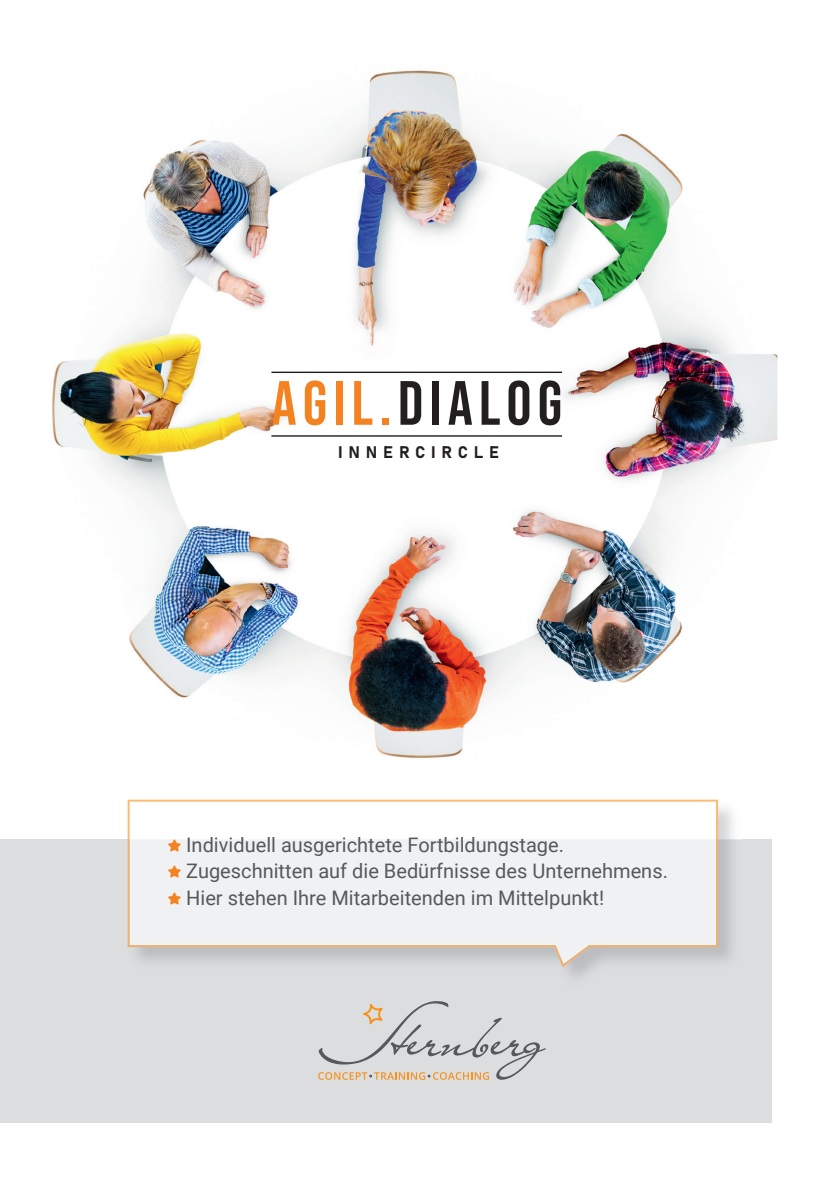
<style>
.page{position:relative;width:840px;height:1191px;background:#fff}
.page>*{position:absolute;margin:0;border:0;box-sizing:border-box;transform-origin:0 0}
.t1{font:62.4px "Bebas Neue";letter-spacing:.1em;color:#231f20}
.t2{font:20px "Roboto";color:#57585a}
.t3{font:16.6px "Bahnschrift";letter-spacing:.35em;color:#231f20}
.s1{color:#f58220}
</style>
<div class="page">
<div style="left:0;top:839px;width:771px;height:284px;background:#dcdddf"></div>
<svg style="left:318px;top:1001px;width:227px;height:78px"></svg>
<img style="left:52px;top:70px;width:726px;height:688px">
<hr style="left:271px;top:371px;width:290px;height:2px;background:#231f20">
<hr style="left:271px;top:435px;width:290px;height:2px;background:#231f20">
<img style="left:717px;top:799px;width:16px;height:40px">
<img style="left:566px;top:839px;width:174px;height:138px">
<svg style="left:128px;top:852px;width:589px;height:115px;background:#e9e9e8"></svg>
<svg style="left:128px;top:799px;width:589px;height:53px"></svg>
<svg style="left:168px;top:866px;width:13px;height:12px"></svg>
<svg style="left:168px;top:892px;width:13px;height:12px"></svg>
<h1 class="t1" style="left:271px;top:368px;width:292px"><span class="s1">AGIL.</span>DIALOG</h1>
<p class="t3" style="left:338px;top:439px;width:162px">INNERCIRCLE</p>
<p class="t2" style="left:168px;top:831px;width:397px"><span class="s1">▼</span> Individuell ausgerichtete Fortbildungstage.</p>
<p class="t2" style="left:168px;top:857px;width:501px"><span class="s1">▼</span> Zugeschnitten auf die Bedürfnisse des Unternehmens.</p>
<p class="t2" style="left:168px;top:883px;width:437px"><span class="s1">▼</span> Hier stehen Ihre Mitarbeitenden im Mittelpunkt!</p>
</div>
